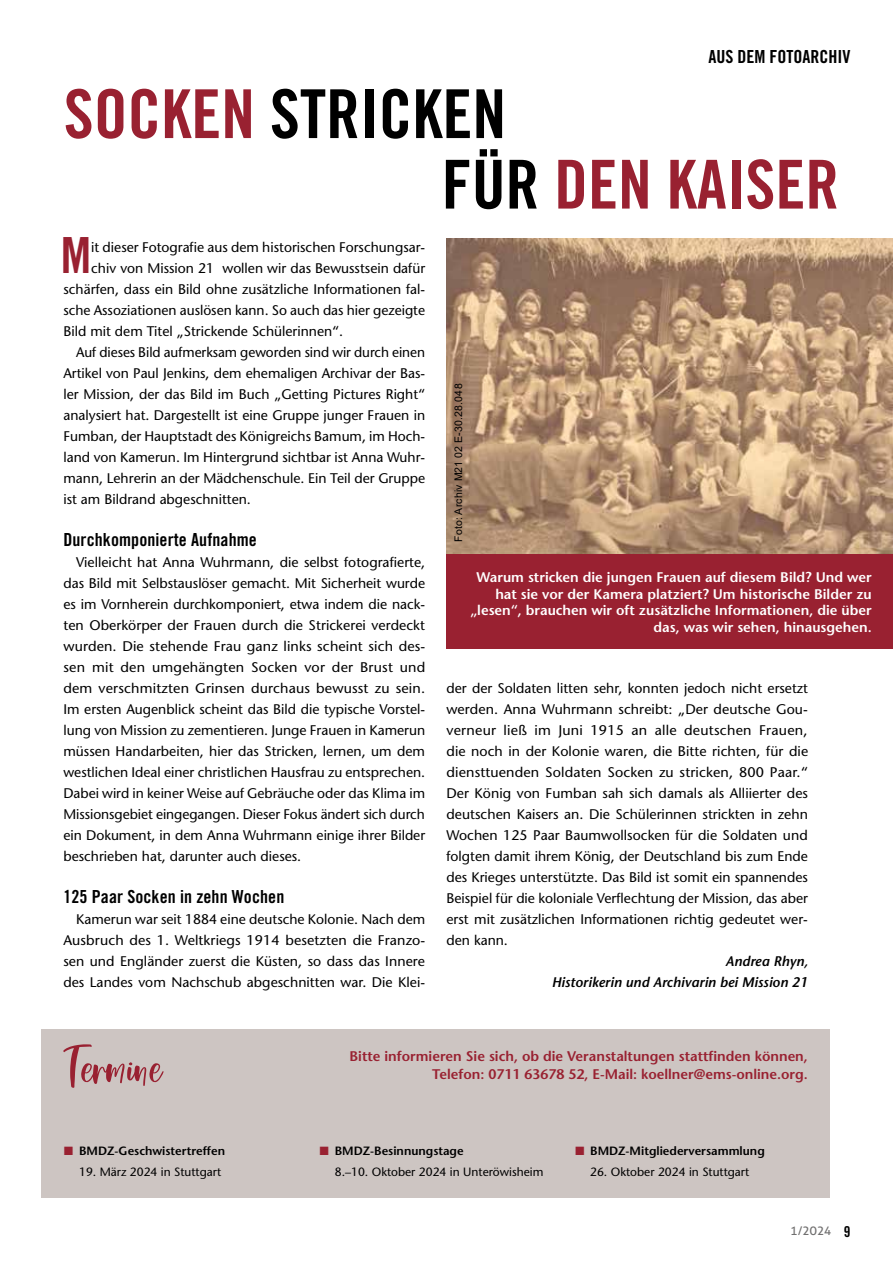
<style>
.page{position:relative;width:893px;height:1263px;background:#fff}
.page>*{position:absolute;margin:0;border:0;box-sizing:border-box;transform-origin:0 0}
.t1{font:67.5px/70.5px "Trade Gothic LT Std Bd Cn 20";color:#992131}
.t2{font:52.05px "Morning Glory";color:#992131}
.t3{font:49.8px "Trade Gothic LT Std Bd Cn 20";color:#992131}
.t4{font:18px "Trade Gothic LT Std Bd Cn 20";letter-spacing:.005em;color:#000}
.t5{font:13.95px/21px "Stone Sans";color:#000;text-align:justify}
.t6{font:600 13.95px/16.8px "Stone Sans";color:#fff;text-align:right}
.t7{font:600 13.95px/18px "Stone Sans";color:#992131;text-align:right}
.t8{font:italic 600 13.95px/21px "Stone Sans";color:#000;text-align:right}
.t9{font:12px/21px "Stone Sans";color:#000}
.t10{font:600 12px "Stone Sans";color:#000}
.t11{font:12px "Aller";color:#706f6f}
.t12{font:10.5px "Arial";letter-spacing:.015em;color:#000}
.s1{color:#000}
.s2{font-family:"Arial";font-weight:400;font-size:18px;color:#992131}
.s3{font-family:"Arial";font-size:18px;color:#992131}
.s4{font-weight:600}
.s5{font-family:"Trade Gothic LT Std Bd Cn 20";font-size:15px;color:#000}
</style>
<div class="page">
<hr style="left:0;top:0;width:1px;height:1263px;background:#306db5">
<div style="left:41px;top:1029px;width:788px;height:168px;background:#cdc5c2"></div>
<img style="left:446px;top:238px;width:447px;height:316px">
<div style="left:446px;top:554px;width:447px;height:95px;background:#992131"></div>
<p class="t4" style="left:708px;top:46px;width:143px">AUS DEM FOTOARCHIV</p>
<h1 class="t1" style="left:442px;top:78px;width:399px;text-indent:-378px">SOCKEN <span class="s1">STRICKEN<br>FÜR</span> DEN KAISER</h1>
<h3 class="t3" style="left:61px;top:225px;width:32px">M</h3>
<p class="t5" style="left:91px;top:237px;width:335px">it dieser Fotografie aus dem historischen Forschungsar-</p>
<p class="t5" style="left:91px;top:258px;width:335px">chiv von Mission 21 wollen wir das Bewusstsein dafür</p>
<p class="t5" style="left:63px;top:279px;width:363px">schärfen, dass ein Bild ohne zusätzliche Informationen fal-</p>
<p class="t5" style="left:63px;top:300px;width:363px">sche Assoziationen auslösen kann. So auch das hier gezeigte</p>
<p class="t5" style="left:63px;top:321px;width:281px">Bild mit dem Titel „Strickende Schülerinnen“.</p>
<p class="t5" style="left:76px;top:342px;width:351px">Auf dieses Bild aufmerksam geworden sind wir durch einen</p>
<p class="t5" style="left:63px;top:363px;width:363px">Artikel von Paul Jenkins, dem ehemaligen Archivar der Bas-</p>
<p class="t5" style="left:63px;top:384px;width:363px">ler Mission, der das Bild im Buch „Getting Pictures Right“</p>
<p class="t5" style="left:63px;top:405px;width:363px">analysiert hat. Dargestellt ist eine Gruppe junger Frauen in</p>
<p class="t5" style="left:63px;top:426px;width:363px">Fumban, der Hauptstadt des Königreichs Bamum, im Hoch-</p>
<p class="t5" style="left:63px;top:447px;width:363px">land von Kamerun. Im Hintergrund sichtbar ist Anna Wuhr-</p>
<p class="t5" style="left:63px;top:468px;width:363px">mann, Lehrerin an der Mädchenschule. Ein Teil der Gruppe</p>
<p class="t5" style="left:63px;top:489px;width:189px">ist am Bildrand abgeschnitten.</p>
<p class="t4" style="left:63px;top:529px;width:195px">Durchkomponierte Aufnahme</p>
<p class="t5" style="left:63px;top:552px;width:363px;text-indent:13px">Vielleicht hat Anna Wuhrmann, die selbst fotografierte, das Bild mit Selbstauslöser gemacht. Mit Sicherheit wurde es im Vornherein durchkomponiert, etwa indem die nack&shy;ten Oberkörper der Frauen durch die Strickerei verdeckt wurden. Die stehende Frau ganz links scheint sich des&shy;sen mit den umgehängten Socken vor der Brust und dem verschmitzten Grinsen durchaus bewusst zu sein.<br>Im ersten Augenblick scheint das Bild die typische Vorstel&shy;lung von Mission zu zementieren. Junge Frauen in Kamerun müssen Handarbeiten, hier das Stricken, lernen, um dem westlichen Ideal einer christlichen Hausfrau zu entsprechen.<br>Dabei wird in keiner Weise auf Gebräuche oder das Klima im Missionsgebiet eingegangen. Dieser Fokus ändert sich durch ein Dokument, in dem Anna Wuhrmann einige ihrer Bilder beschrieben hat, darunter auch dieses.</p>
<p class="t4" style="left:63px;top:886px;width:222px">125 Paar Socken in zehn Wochen</p>
<p class="t5" style="left:63px;top:909px;width:363px;text-indent:13px">Kamerun war seit 1884 eine deutsche Kolonie. Nach dem Ausbruch des 1. Weltkriegs 1914 besetzten die Franzo&shy;sen und Engländer zuerst die Küsten, so dass das Innere des Landes vom Nachschub abgeschnitten war. Die Klei-</p>
<p class="t12" style="left:451px;top:541px;width:159px;rotate:-90deg">Foto: Archiv M21 02 E-30.28.048</p>
<p class="t6" style="left:470px;top:568px;width:403px">Warum stricken die jungen Frauen auf diesem Bild? Und wer hat sie vor der Kamera platziert? Um historische Bilder zu „lesen“, brauchen wir oft zusätzliche Informationen, die über das, was wir sehen, hinausgehen.</p>
<p class="t5" style="left:446px;top:678px;width:363px">der der Soldaten litten sehr, konnten jedoch nicht ersetzt werden. Anna Wuhrmann schreibt: „Der deutsche Gou&shy;verneur ließ im Juni 1915 an alle deutschen Frauen, die noch in der Kolonie waren, die Bitte richten, für die diensttuenden Soldaten Socken zu stricken, 800 Paar.“ Der König von Fumban sah sich damals als Alliierter des deutschen Kaisers an. Die Schülerinnen strickten in zehn Wochen 125 Paar Baumwollsocken für die Soldaten und folgten damit ihrem König, der Deutschland bis zum Ende des Krieges unterstützte. Das Bild ist somit ein spannendes Beispiel für die koloniale Verflechtung der Mission, das aber erst mit zusätzlichen Informationen richtig gedeutet wer&shy;den kann.</p>
<p class="t8" style="left:552px;top:951px;width:258px">Andrea Rhyn,<br>Historikerin und Archivarin bei Mission 21</p>
<h2 class="t2" style="left:63px;top:1035px;width:99px">Termine</h2>
<p class="t10" style="left:63px;top:1144px;width:163px"><span class="s2">■</span> BMDZ-Geschwistertreffen</p>
<p class="t9" style="left:79px;top:1161px;width:144px">19. März 2024 in Stuttgart</p>
<p class="t7" style="left:350px;top:1047px;width:460px">Bitte informieren Sie sich, ob die Veranstaltungen stattfinden können,<br>Telefon: 0711 63678 52, E-Mail: koellner@ems-online.org.</p>
<p class="t9" style="left:335px;top:1140px;width:210px;text-indent:-16px"><span class="s3">■</span> <span class="s4">BMDZ-Besinnungstage<br></span>8.–10. Oktober 2024 in Unteröwisheim</p>
<p class="t10" style="left:574px;top:1144px;width:192px"><span class="s2">■</span> BMDZ-Mitgliederversammlung</p>
<p class="t9" style="left:590px;top:1161px;width:161px">26. Oktober 2024 in Stuttgart</p>
<p class="t11" style="left:790px;top:1223px;width:61px">1/2024 <span class="s5">9</span></p>
</div>
